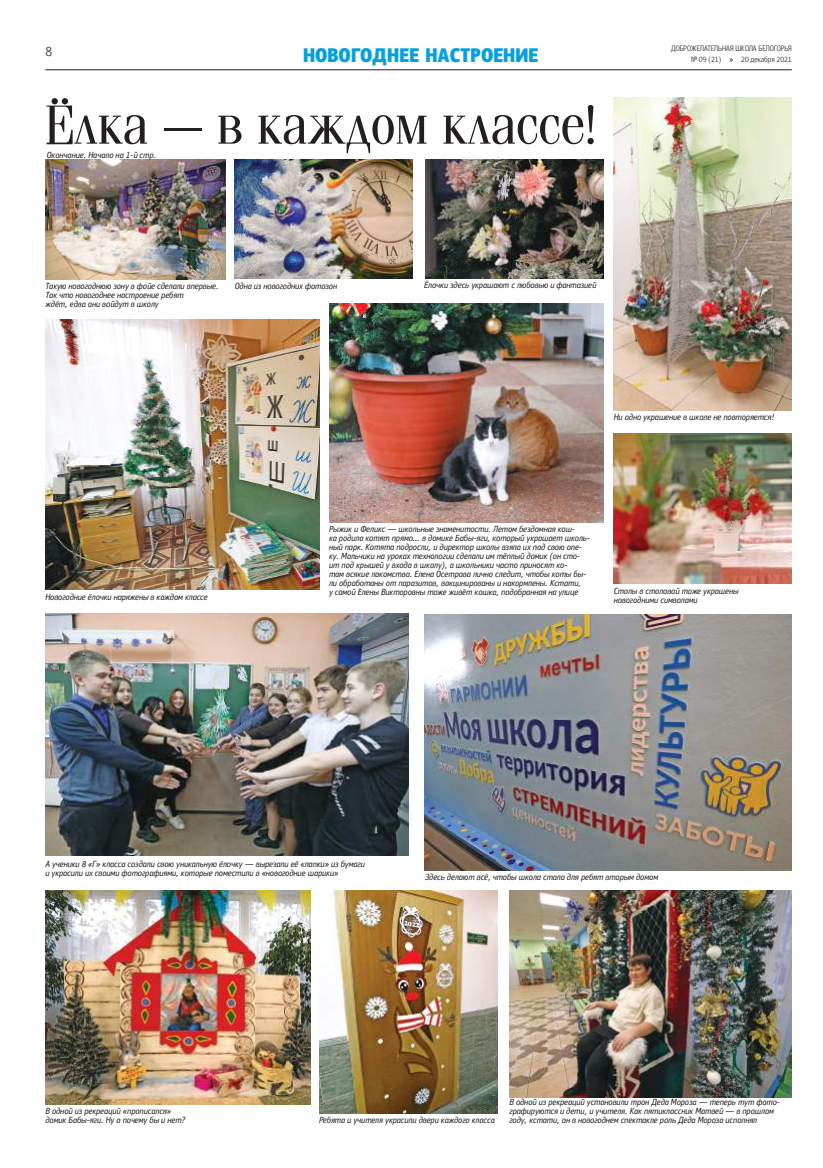
<style>
.page{position:relative;width:823px;height:1168px;background:#fff}
.page>*{position:absolute;margin:0;border:0;box-sizing:border-box;transform-origin:0 0}
.t1{font:56px "Free Fountain";letter-spacing:.01em;color:#241f1f}
.t2{font:900 20px "Free Korocha";color:#05a1dd}
.t3{font:300 14px "Free Korocha";color:#241f1f}
.t4{font:italic 9px/9px "Free Korocha";letter-spacing:-.005em;color:#241f1f}
.t5{font:300 8px "Free Korocha";color:#241f1f}
.s1{font-weight:400}
</style>
<div class="page">
<hr style="left:45px;top:69px;width:746px;height:1px;background:#241f1f">
<img style="left:613px;top:98px;width:178px;height:312px">
<img style="left:424px;top:615px;width:367px;height:255px">
<img style="left:45px;top:890px;width:265px;height:214px">
<img style="left:509px;top:890px;width:282px;height:207px">
<img style="left:329px;top:303px;width:273px;height:219px">
<img style="left:234px;top:159px;width:178px;height:119px">
<img style="left:45px;top:319px;width:274px;height:271px">
<img style="left:613px;top:434px;width:178px;height:150px">
<img style="left:319px;top:890px;width:178px;height:223px">
<img style="left:45px;top:614px;width:363px;height:241px">
<img style="left:45px;top:159px;width:181px;height:121px">
<img style="left:425px;top:159px;width:177px;height:119px">
<h3 class="t3" style="left:45px;top:43px;width:8px">8</h3>
<p class="t5" style="left:670px;top:44px;width:122px">ДОБРОЖЕЛАТЕЛЬНАЯ ШКОЛА БЕЛОГОРЬЯ</p>
<h2 class="t2" style="left:303px;top:43px;width:237px">НОВОГОДНЕЕ НАСТРОЕНИЕ</h2>
<p class="t5" style="left:690px;top:54px;width:102px">№ 09 (21) <span class="s1">»</span> 20 декабря 2021</p>
<h1 class="t1" style="left:45px;top:96px;width:552px">Ёлка — в каждом классе!</h1>
<p class="t4" style="left:47px;top:150px;width:111px">Окончание. Начало на 1-й стр.</p>
<p class="t4" style="left:45px;top:282px;width:175px">Такую новогоднюю зону в фойе сделали впервые.<br>Так что новогоднее настроение ребят<br>ждёт, едва они войдут в школу</p>
<p class="t4" style="left:235px;top:282px;width:104px">Одна из новогодних фотозон</p>
<p class="t4" style="left:424px;top:280px;width:173px">Ёлочки здесь украшают с любовью и фантазией</p>
<p class="t4" style="left:45px;top:592px;width:164px">Новогодние ёлочки наряжены в каждом классе</p>
<p class="t4" style="left:613px;top:413px;width:162px">Ни одно украшение в школе не повторяется!</p>
<p class="t4" style="left:329px;top:524px;width:262px">Рыжик и Феликс — школьные знаменитости. Летом бездомная кош-<br>ка родила котят прямо… в домике Бабы-яги, который украшает школь&shy;ный парк. Котята подросли, и директор школы взяла их под свою опе&shy;ку. Мальчики на уроках технологии сделали им тёплый домик (он сто&shy;ит под крышей у входа в школу), а школьники часто приносят ко-<br>там всякие лакомства. Елена Осетрова лично следит, чтобы коты бы&shy;ли обработаны от паразитов, вакцинированы и накормлены. Кстати,<br>у самой Елены Викторовны тоже живёт кошка, подобранная на улице</p>
<p class="t4" style="left:613px;top:586px;width:126px">Столы в столовой тоже украшены новогодними символами</p>
<p class="t4" style="left:45px;top:859px;width:321px">А ученики 8 «Г» класса создали свою уникальную ёлочку — вырезали её «лапки» из бумаги и украсили их своими фотографиями, которые поместили в «новогодние шарики»</p>
<p class="t4" style="left:425px;top:873px;width:234px">Здесь делают всё, чтобы школа стала для ребят вторым домом</p>
<p class="t4" style="left:45px;top:1106px;width:141px">В одной из рекреаций «прописался» домик Бабы-яги. Ну а почему бы и нет?</p>
<p class="t4" style="left:319px;top:1115px;width:177px">Ребята и учителя украсили двери каждого класса</p>
<p class="t4" style="left:509px;top:1097px;width:272px">В одной из рекреаций установили трон Деда Мороза — теперь тут фото&shy;графируются и дети, и учителя. Как пятиклассник Матвей — в прошлом году, кстати, он в новогоднем спектакле роль Деда Мороза исполнял</p>
</div>
